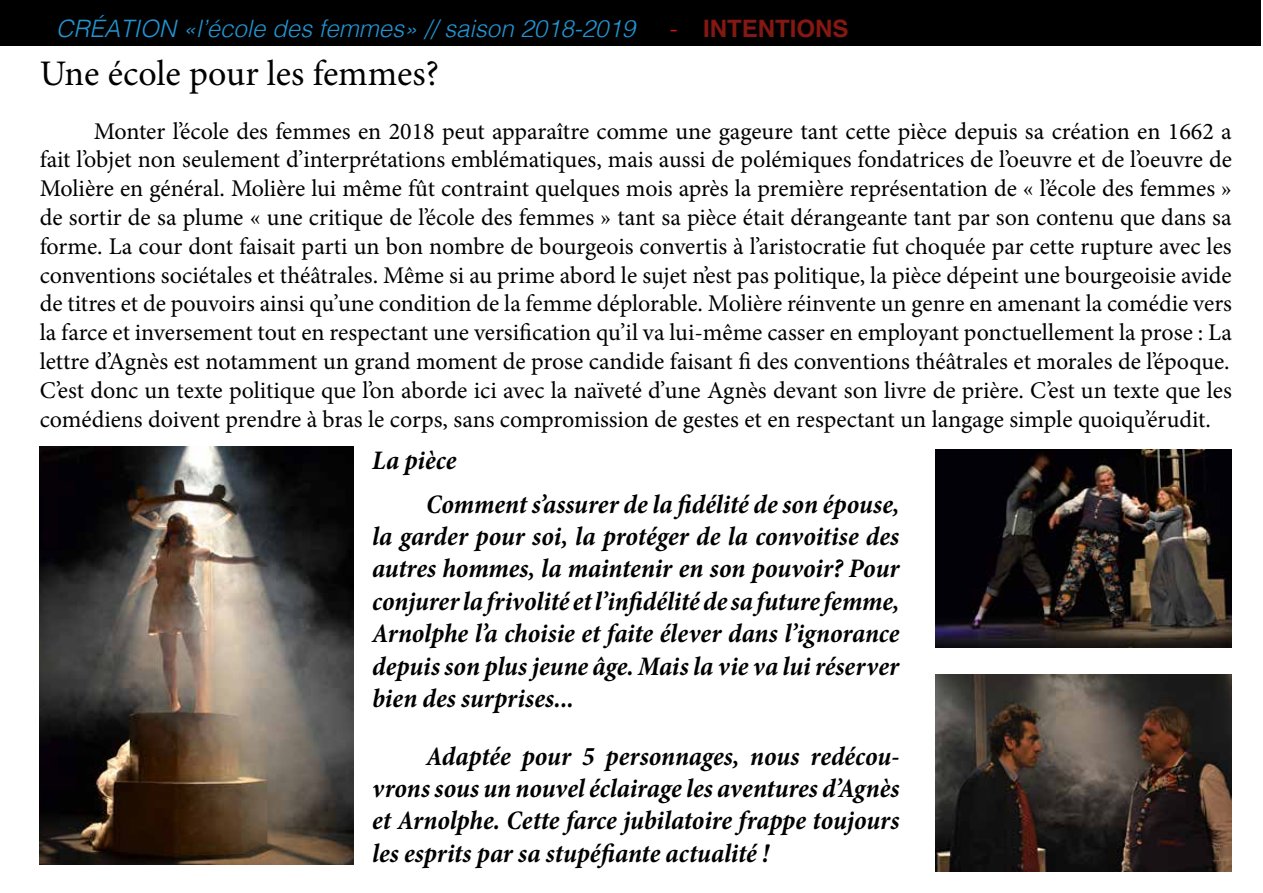
<style>
.page{position:relative;width:1263px;height:893px;background:#fff}
.page>*{position:absolute;margin:0;border:0;box-sizing:border-box;transform-origin:0 0}
.t1{font:36px "Minion Pro";color:#000}
.t2{font:italic 700 condensed 27px/32.4px "Minion Pro";color:#000;text-align:justify}
.t3{font:24px/28.8px "Minion Pro";color:#000;text-align:justify}
.t4{font:italic 300 24px "Helvetica";color:#2295d3}
.t5{font:700 24px "Helvetica";color:#851812}
.s1{font-weight:300;font-style:italic;color:#cd171a}
</style>
<div class="page">
<div style="left:0;top:0;width:1261px;height:45px;background:#000"></div>
<img style="left:935px;top:674px;width:297px;height:198px">
<img style="left:935px;top:450px;width:297px;height:197px">
<img style="left:40px;top:446px;width:313px;height:418px">
<p class="t4" style="left:56px;top:8px;width:580px">CRÉATION «l’école des femmes» // saison 2018-2019</p>
<p class="t5" style="left:668px;top:9px;width:182px"><span class="s1">-</span> INTENTIONS</p>
<h1 class="t1" style="left:40px;top:49px;width:401px">Une école pour les femmes?</h1>
<p class="t3" style="left:40px;top:117px;width:1194px;text-indent:54px">Monter l’école des femmes en 2018 peut apparaître comme une gageure tant cette pièce depuis sa création en 1662 a fait l’objet non seulement d’interprétations emblématiques, mais aussi de polémiques fondatrices de l’oeuvre et de l’oeuvre de Molière en général. Molière lui même fût contraint quelques mois après la première représentation de « l’école des femmes » de sortir de sa plume « une critique de l’école des femmes » tant sa pièce était dérangeante tant par son contenu que dans sa forme. La cour dont faisait parti un bon nombre de bourgeois convertis à l’aristocratie fut choquée par cette rupture avec les conventions sociétales et théâtrales. Même si au prime abord le sujet n’est pas politique, la pièce dépeint une bourgeoisie avide de titres et de pouvoirs ainsi qu’une condition de la femme déplorable. Molière réinvente un genre en amenant la comédie vers la farce et inversement tout en respectant une versification qu’il va lui-même casser en employant ponctuellement la prose : La lettre d’Agnès est notamment un grand moment de prose candide faisant fi des conventions théâtrales et morales de l’époque.<br>C’est donc un texte politique que l’on aborde ici avec la naïveté d’une Agnès devant son livre de prière. C’est un texte que les comédiens doivent prendre à bras le corps, sans compromission de gestes et en respectant un langage simple quoiqu’érudit.</p>
<p class="t2" style="left:426px;top:439px;width:475px;line-height:43.2px;text-indent:-54px">La pièce<br>Comment s’assurer de la fidélité de son épouse,</p>
<p class="t2" style="left:372px;top:520px;width:529px">la garder pour soi, la protéger de la convoitise des autres hommes, la maintenir en son pouvoir? Pour conjurer la frivolité et l’infidélité de sa future femme, Arnolphe l’a choisie et faite élever dans l’ignorance depuis son plus jeune âge. Mais la vie va lui réserver bien des surprises...</p>
<p class="t2" style="left:372px;top:739px;width:529px;text-indent:54px">Adaptée pour 5 personnages, nous redécou&shy;vrons sous un nouvel éclairage les aventures d’Agnès et Arnolphe. Cette farce jubilatoire frappe toujours les esprits par sa stupéfiante actualité !</p>
</div>
